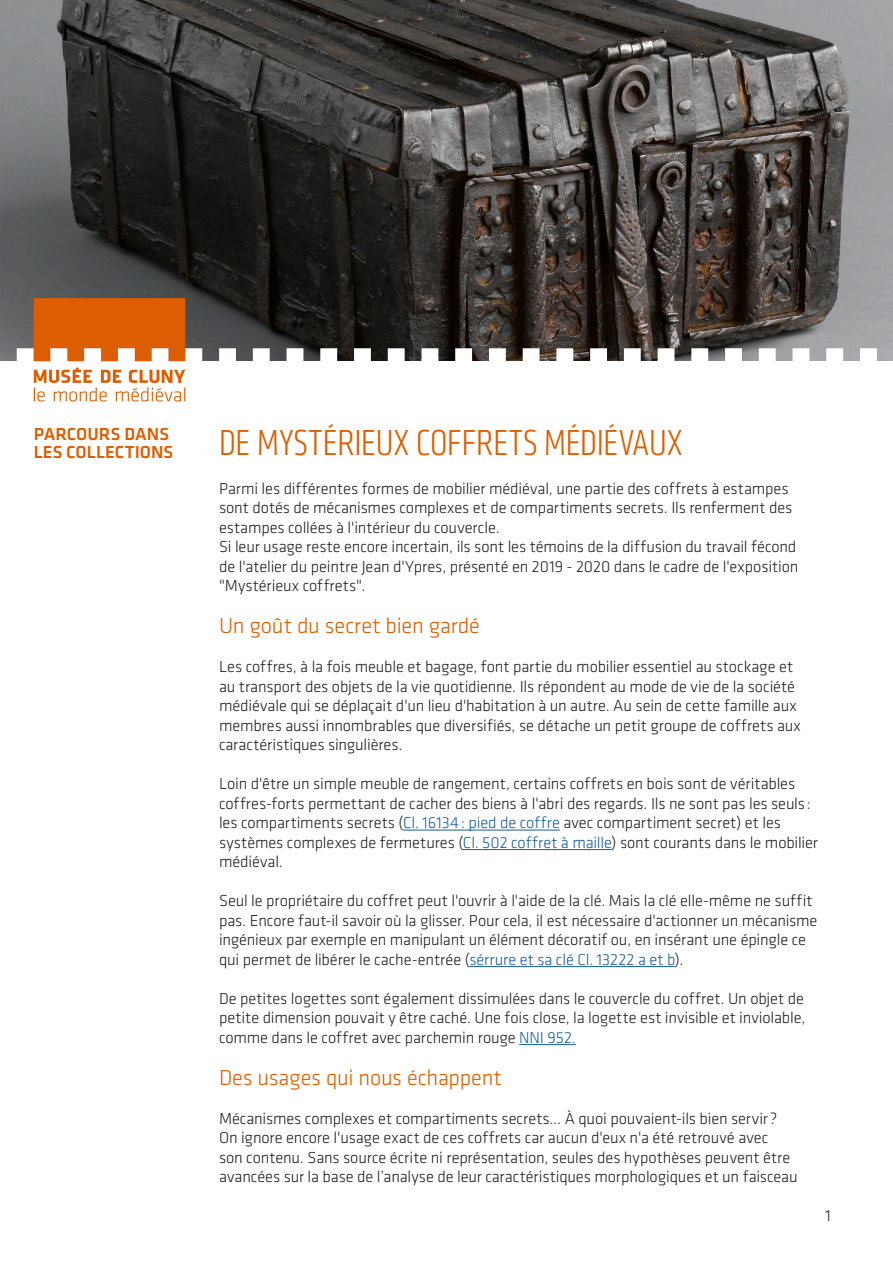
<style>
.page{position:relative;width:893px;height:1263px;background:#fff}
.page>*{position:absolute;margin:0;border:0;box-sizing:border-box;transform-origin:0 0}
.Titre{font:300 condensed 37.5px "Klavika";color:#dc5e00}
.Sous_titre{font:300 22.5px "Klavika";letter-spacing:-.01em;color:#dc5e00}
.Chapitres{font:500 18px/18px "Klavika";color:#dc5e00}
.Texte{font:300 16.5px/19.5px "Klavika";letter-spacing:-.005em;color:#231f20}
.s1{color:#175d9e}
</style>
<div class="page">
<img style="left:0;top:0;width:893px;height:298px">
<svg style="left:0;top:298px;width:893px;height:103px"></svg>
<hr style="left:403px;top:830px;width:157px;height:1px;background:#175d9e">
<hr style="left:463px;top:849px;width:149px;height:1px;background:#175d9e">
<hr style="left:469px;top:966px;width:206px;height:1px;background:#175d9e">
<hr style="left:519px;top:1044px;width:57px;height:1px;background:#175d9e">
<p class="Chapitres" style="left:34px;top:425px;width:141px">PARCOURS DANS<br>LES COLLECTIONS</p>
<p class="Titre" style="left:219px;top:422px;width:465px">DE MYSTÉRIEUX COFFRETS MÉDIÉVAUX</p>
<p class="Texte" style="left:219px;top:478px;width:575px">Parmi les différentes formes de mobilier médiéval, une partie des coffrets à estampes sont dotés de mécanismes complexes et de compartiments secrets. Ils renferment des estampes collées à l'intérieur du couvercle.</p>
<p class="Texte" style="left:219px;top:537px;width:581px">Si leur usage reste encore incertain, ils sont les témoins de la diffusion du travail fécond de l'atelier du peintre Jean d'Ypres, présenté en 2019 - 2020 dans le cadre de l'exposition "Mystérieux coffrets".</p>
<p class="Sous_titre" style="left:219px;top:612px;width:263px">Un goût du secret bien gardé</p>
<p class="Texte" style="left:219px;top:657px;width:583px">Les coffres, à la fois meuble et bagage, font partie du mobilier essentiel au stockage et au transport des objets de la vie quotidienne. Ils répondent au mode de vie de la société médiévale qui se déplaçait d'un lieu d'habitation à un autre. Au sein de cette famille aux membres aussi innombrables que diversifiés, se détache un petit groupe de coffrets aux caractéristiques singulières.</p>
<p class="Texte" style="left:219px;top:774px;width:600px">Loin d'être un simple meuble de rangement, certains coffrets en bois sont de véritables coffres-forts permettant de cacher des biens à l'abri des regards. Ils ne sont pas les seuls : les compartiments secrets (<span class="s1">Cl. 16134: pied de coffre</span> avec compartiment secret) et les systèmes complexes de fermetures (<span class="s1">Cl. 502 coffret à maille</span>) sont courants dans le mobilier médiéval.</p>
<p class="Texte" style="left:219px;top:891px;width:600px">Seul le propriétaire du coffret peut l'ouvrir à l'aide de la clé. Mais la clé elle-même ne suffit pas. Encore faut-il savoir où la glisser. Pour cela, il est nécessaire d'actionner un mécanisme ingénieux par exemple en manipulant un élément décoratif ou, en insérant une épingle ce qui permet de libérer le cache-entrée (<span class="s1">sérrure et sa clé Cl. 13222 a et b</span>).</p>
<p class="Texte" style="left:219px;top:988px;width:588px;text-align:justify">De petites logettes sont également dissimulées dans le couvercle du coffret. Un objet de petite dimension pouvait y être caché. Une fois close, la logette est invisible et inviolable, comme dans le coffret avec parchemin rouge <span class="s1">NNI 952.</span></p>
<p class="Sous_titre" style="left:219px;top:1064px;width:284px">Des usages qui nous échappent</p>
<p class="Texte" style="left:219px;top:1108px;width:580px">Mécanismes complexes et compartiments secrets… À quoi pouvaient-ils bien servir?<br>On ignore encore l'usage exact de ces coffrets car aucun d'eux n'a été retrouvé avec<br>son contenu. Sans source écrite ni représentation, seules des hypothèses peuvent être avancées sur la base de l’analyse de leur caractéristiques morphologiques et un faisceau</p>
<p class="Texte" style="left:826px;top:1206px;width:7px">1</p>
</div>
